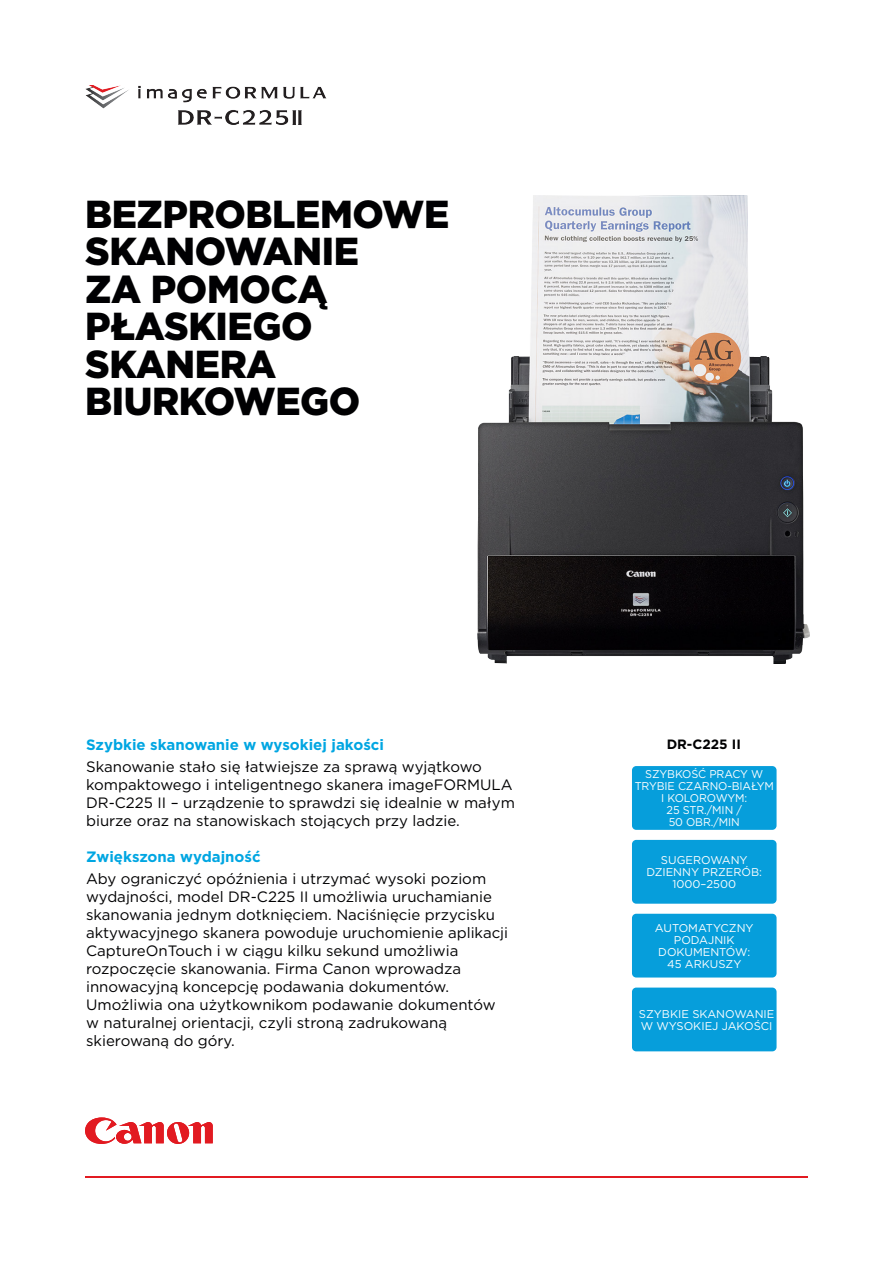
<style>
.page{position:relative;width:893px;height:1263px;background:#fff}
.page>*{position:absolute;margin:0;border:0;box-sizing:border-box;transform-origin:0 0}
.COVER_HEADER_MEDIUM{font:900 39px/37.5px "Gotham";letter-spacing:-.01em;color:#000002}
.BODY_BULLETS{font:15px/18px "Gotham";color:#000002}
.BODY_BULLETS-2{font:700 15px "Gotham";color:#00a6e2}
.SUBHEAD{font:700 13.5px "Gotham";color:#000002}
.COVER_HEADER_SMALL{font:11.25px/12px "Gotham";color:#fff;text-align:center}
</style>
<div class="page">
<svg style="left:85px;top:1117px;width:128px;height:27px"></svg>
<hr style="left:85px;top:1176px;width:723px;height:2px;background:#e21a21">
<div style="left:632px;top:766px;width:144px;height:64px;background:#069edb;border-radius:4px"></div>
<div style="left:632px;top:840px;width:144px;height:64px;background:#069edb;border-radius:4px"></div>
<div style="left:632px;top:914px;width:144px;height:63px;background:#069edb;border-radius:4px"></div>
<div style="left:632px;top:987px;width:144px;height:64px;background:#069edb;border-radius:4px"></div>
<img style="left:477px;top:196px;width:333px;height:468px">
<img style="left:85px;top:85px;width:241px;height:40px">
<p class="COVER_HEADER_MEDIUM" style="left:85px;top:195px;width:366px">BEZPROBLEMOWE<br>SKANOWANIE<br>ZA POMOCĄ<br>PŁASKIEGO<br>SKANERA<br>BIURKOWEGO</p>
<p class="BODY_BULLETS-2" style="left:86px;top:734px;width:299px">Szybkie skanowanie w wysokiej jakości</p>
<p class="BODY_BULLETS" style="left:86px;top:757px;width:430px">Skanowanie stało się łatwiejsze za sprawą wyjątkowo kompaktowego i inteligentnego skanera imageFORMULA DR-C225 II – urządzenie to sprawdzi się idealnie w małym biurze oraz na stanowiskach stojących przy ladzie.</p>
<p class="BODY_BULLETS-2" style="left:86px;top:847px;width:176px">Zwiększona wydajność</p>
<p class="BODY_BULLETS" style="left:86px;top:870px;width:424px">Aby ograniczyć opóźnienia i utrzymać wysoki poziom wydajności, model DR-C225 II umożliwia uruchamianie skanowania jednym dotknięciem. Naciśnięcie przycisku aktywacyjnego skanera powoduje uruchomienie aplikacji CaptureOnTouch i w ciągu kilku sekund umożliwia rozpoczęcie skanowania. Firma Canon wprowadza innowacyjną koncepcję podawania dokumentów.<br>Umożliwia ona użytkownikom podawanie dokumentów w naturalnej orientacji, czyli stroną zadrukowaną skierowaną do góry.</p>
<p class="SUBHEAD" style="left:667px;top:735px;width:76px">DR-C225 II</p>
<p class="COVER_HEADER_SMALL" style="left:635px;top:768px;width:141px">SZYBKOŚĆ PRACY W<br>TRYBIE CZARNO-BIAŁYM<br>I KOLOROWYM:<br>25 STR./MIN /<br>50 OBR./MIN</p>
<p class="COVER_HEADER_SMALL" style="left:646px;top:854px;width:117px">SUGEROWANY<br>DZIENNY PRZERÓB:<br>1000–2500</p>
<p class="COVER_HEADER_SMALL" style="left:655px;top:922px;width:100px">AUTOMATYCZNY<br>PODAJNIK<br>DOKUMENTÓW:<br>45 ARKUSZY</p>
<p class="COVER_HEADER_SMALL" style="left:639px;top:1008px;width:137px;text-align:left">SZYBKIE SKANOWANIE<br>W WYSOKIEJ JAKOŚCI</p>
</div>
